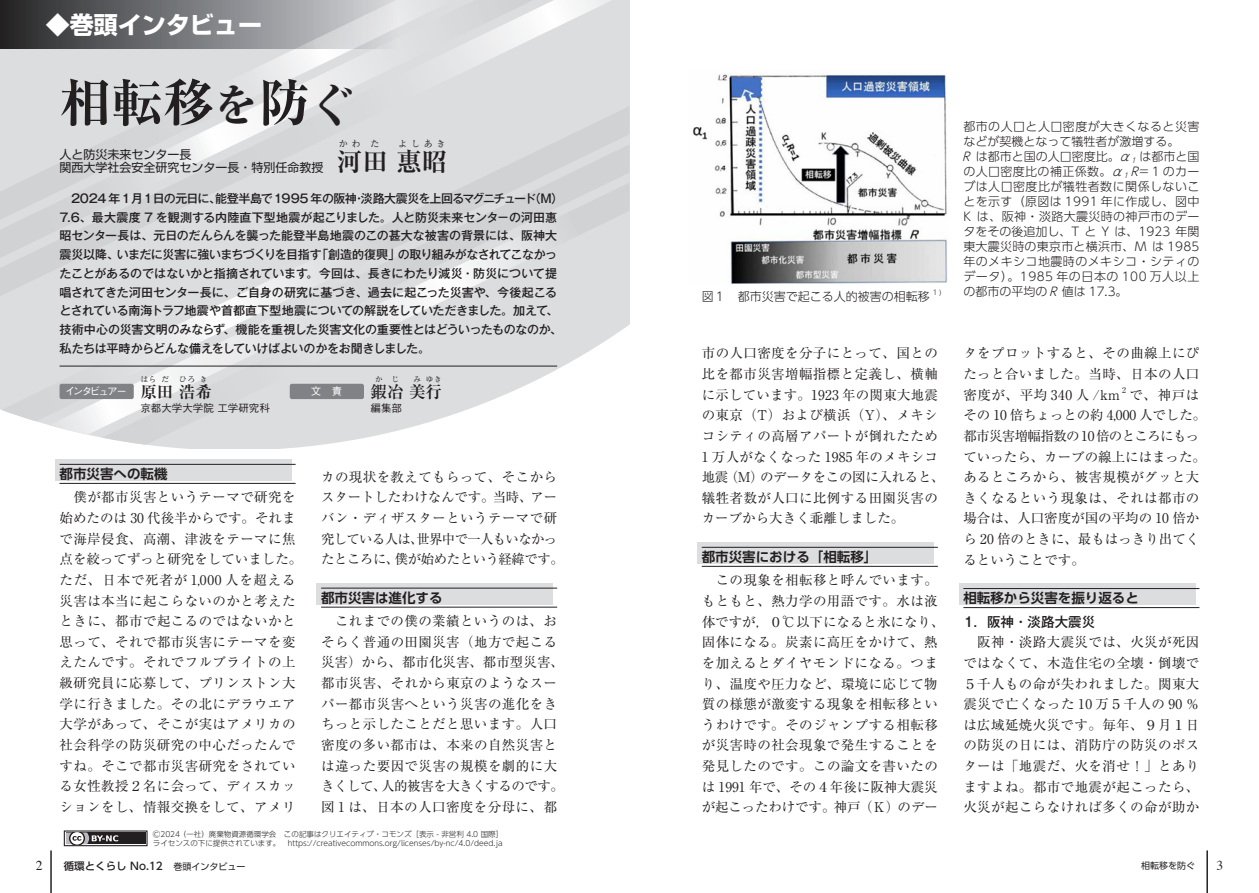
<style>
.page{position:relative;width:1259px;height:893px;background:#fff}
.page>*{position:absolute;margin:0;border:0;box-sizing:border-box;transform-origin:0 0}
.t1{font:700 expanded 51.6px "Ryumin Pr 6";color:#231f20}
.t2{font:700 25.5px "Ryumin Pr 6";color:#231f20}
.t3{font:700 24px "Shin Go Pro";color:#fff}
.t4{font:700 16.5px "Ryumin Pr 6";color:#231f20}
.t5{font:13.5px/20.7px "Ryumin Pr 6";letter-spacing:.03em;color:#231f20}
.t6{font:13.5px/20.7px "Ryumin Pr 6";color:#231f20}
.t7{font:13.5px/20.7px "Ryumin Pr 6";letter-spacing:-.015em;color:#231f20}
.t8{font:700 13.5px "UD Shin Go Pro De";color:#231f20}
.t9{font:500 13.5px "Gothic MB101 Pr 5";color:#231f20}
.t10{font:13.5px "Times";color:#231f20}
.t11{font:500 12px/18.8px "Gothic MB101 Pr 5";letter-spacing:-.02em;color:#231f20}
.t12{font:300 12px/15px "UD Shin Go Pro";letter-spacing:.03em;color:#231f20}
.t13{font:300 12px "UD Shin Go Pro";color:#231f20}
.t14{font:12px/12.8px "Shin Go Pro";color:#231f20}
.t15{font:500 10.5px "UD Shin Go Pro";color:#231f20}
.t16{font:500 10.5px "Gothic BBB Pro";color:#231f20}
.t17{font:500 10.5px "Gothic BBB Pro";letter-spacing:-.175em;color:#fff}
.t18{font:700 9px "Ryumin Pr 6";letter-spacing:.415em;color:#231f20}
.t19{font:9px "UD Shin Go Pro";color:#231f20}
.t20{font:7.8px "Ryumin Pr 6";color:#231f20}
.t21{font:300 7.5px/9px "UD Shin Go Pro";color:#231f20}
.t22{font:700 7.5px "Ryumin Pr 6";color:#231f20}
.s1{font-size:43.8px}
.s2{font-style:italic}
.s3{font-size:7.05px}
.s4{font-family:"Shin Go Pro";font-weight:400;font-size:9px}
</style>
<div class="page">
<hr style="left:50px;top:850px;width:2px;height:43px;background:#231f20">
<hr style="left:1206px;top:850px;width:2px;height:43px;background:#231f20">
<svg style="left:0;top:49px;width:612px;height:247px;background:#dedfe1"></svg>
<svg style="left:1px;top:106px;width:628px;height:315px;background:#dbdcde"></svg>
<svg style="left:49px;top:144px;width:580px;height:291px;background:#d9dadc"></svg>
<svg style="left:102px;top:183px;width:527px;height:262px"></svg>
<div style="left:697px;top:542px;width:236px;height:21px;background:#dcdddf"></div>
<hr style="left:702px;top:566px;width:236px;height:1px;background:#231f20">
<hr style="left:702px;top:547px;width:236px;height:1px;background:#231f20">
<div style="left:959px;top:583px;width:236px;height:22px;background:#dcdddf"></div>
<hr style="left:963px;top:607px;width:236px;height:1px;background:#231f20">
<hr style="left:963px;top:588px;width:236px;height:1px;background:#231f20">
<div style="left:55px;top:459px;width:236px;height:21px;background:#dcdddf"></div>
<hr style="left:60px;top:483px;width:236px;height:1px;background:#231f20">
<hr style="left:60px;top:464px;width:236px;height:1px;background:#231f20">
<div style="left:317px;top:583px;width:236px;height:21px;background:#dcdddf"></div>
<hr style="left:321px;top:607px;width:236px;height:1px;background:#231f20">
<hr style="left:321px;top:588px;width:236px;height:1px;background:#231f20">
<svg style="left:0;top:0;width:629px;height:49px;background:#a4a5a7"></svg>
<hr style="left:60px;top:366px;width:497px;height:1px;background:#231f20">
<img style="left:692px;top:73px;width:255px;height:211px">
<div style="left:60px;top:384px;width:74px;height:15px;background:#808285;border-radius:2px"></div>
<div style="left:290px;top:384px;width:74px;height:15px;background:#808285;border-radius:2px"></div>
<div style="left:64px;top:831px;width:83px;height:15px;background:#231f20"></div>
<div style="left:64px;top:830px;width:84px;height:16px;border:1px solid #231f20"></div>
<svg style="left:66px;top:832px;width:52px;height:12px"></svg>
<h3 class="t3" style="left:46px;top:6px;width:217px">◆巻頭インタビュー</h3>
<h1 class="t1" style="left:60px;top:62px;width:296px">相転移<span class="s1">を</span>防<span class="s1">ぐ</span></h1>
<p class="t14" style="left:60px;top:147px;width:265px">人と防災未来センター長<br>関西大学社会安全研究センター長・特別任命教授</p>
<p class="t18" style="left:339px;top:137px;width:23px">かわ</p>
<p class="t18" style="left:371px;top:137px;width:10px">た</p>
<p class="t18" style="left:398px;top:137px;width:49px">よしあき</p>
<h2 class="t2" style="left:337px;top:141px;width:112px">河田惠昭</h2>
<p class="t11" style="left:60px;top:188px;width:505px">　2024 年1月1日の元日に、能登半島で1995 年の阪神・淡路大震災を上回るマグニチュード（M）7.6、最大震度 7 を観測する内陸直下型地震が起こりました。人と防災未来センタ－の河田惠昭センター長は、元日のだんらんを襲った能登半島地震のこの甚大な被害の背景には、阪神大震災以降、いまだに災害に強いまちづくりを目指す「創造的復興」の取り組みがなされてこなかったことがあるのではないかと指摘されています。今回は、長きにわたり減災・防災について提唱されてきた河田センター長に、ご自身の研究に基づき、過去に起こった災害や、今後起こるとされている南海トラフ地震や首都直下型地震についての解説をしていただきました。加えて、技術中心の災害文明のみならず、機能を重視した災害文化の重要性とはどういったものなのか、私たちは平時からどんな備えをしていけばよいのかをお聞きしました。</p>
<p class="t22" style="left:141px;top:374px;width:17px">はら</p>
<p class="t22" style="left:161px;top:374px;width:9px">だ</p>
<p class="t22" style="left:179px;top:374px;width:17px">ひろ</p>
<p class="t22" style="left:200px;top:374px;width:9px">き</p>
<p class="t16" style="left:140px;top:400px;width:131px">京都大学大学院 工学研究科</p>
<p class="t22" style="left:375px;top:374px;width:9px">か</p>
<p class="t22" style="left:391px;top:374px;width:9px">じ</p>
<p class="t22" style="left:413px;top:374px;width:9px">み</p>
<p class="t22" style="left:426px;top:374px;width:17px">ゆき</p>
<p class="t16" style="left:370px;top:400px;width:33px">編集部</p>
<p class="t17" style="left:65px;top:383px;width:63px">インタビュアー</p>
<p class="t4" style="left:370px;top:378px;width:73px">鍜冶美行</p>
<p class="t4" style="left:140px;top:378px;width:73px">原田浩希</p>
<p class="t17" style="left:311px;top:383px;width:33px">文　責</p>
<p class="t8" style="left:60px;top:463px;width:109px">都市災害への転機</p>
<p class="t5" style="left:60px;top:486px;width:244px">　僕が都市災害というテーマで研究を始めたのは 30 代後半からです。それまで海岸侵食、高潮、津波をテーマに焦点を絞ってずっと研究をしていました。ただ、日本で死者が 1,000 人を超える災害は本当に起こらないのかと考えたときに、都市で起こるのではないかと思って、それで都市災害にテーマを変えたんです。それでフルブライトの上級研究員に応募して、プリンストン大学に行きました。その北にデラウエア大学があって、そこが実はアメリカの社会科学の防災研究の中心だったんですね。そこで都市災害研究をされている女性教授２名に会って、ディスカッションをし、情報交換をして、アメリ</p>
<p class="t7" style="left:321px;top:466px;width:244px">カの現状を教えてもらって、そこからスタートしたわけなんです。当時、アーバン・ディザスターというテーマで研究している人は、世界中で一人もいなかったところに、僕が始めたという経緯です。</p>
<p class="t8" style="left:321px;top:586px;width:123px">都市災害は進化する</p>
<p class="t5" style="left:321px;top:610px;width:244px">　これまでの僕の業績というのは、おそらく普通の田園災害（地方で起こる災害）から、都市化災害、都市型災害、都市災害、それから東京のようなスーパー都市災害へという災害の進化をきちっと示したことだと思います。人口密度の多い都市は、本来の自然災害とは違った要因で災害の規模を劇的に大きくして、人的被害を大きくするのです。図 1 は、日本の人口密度を分母に、都</p>
<p class="t21" style="left:153px;top:829px;width:352px">Ⓒ2024 （一社）廃棄物資源循環学会　この記事はクリエイティブ・コモンズ［表示 - 非営利 4.0 国際］ライセンスの下に提供されています。　https://creativecommons.org/licenses/by-nc/4.0/deed.ja</p>
<p class="t12" style="left:962px;top:119px;width:239px">都市の人口と人口密度が大きくなると災害などが契機となって犠牲者が激増する。<br><span class="s2">R</span> は都市と国の人口密度比。<span class="s2">α</span><sub>1</sub> は都市と国の人口密度比の補正係数。<span class="s2">α</span><sub>1</sub><span class="s2">R</span>= 1 のカーブは人口密度比が犠牲者数に関係しないことを示す（原図は 1991 年に作成し、図中<br>K は、阪神・淡路大震災時の神戸市のデータをその後追加し、T と Y は、1923 年関東大震災時の東京市と横浜市、M は 1985年のメキシコ地震時のメキシコ・シティのデータ）。1985 年の日本の 100 万人以上</p>
<p class="t13" style="left:702px;top:287px;width:229px">図１　都市災害で起こる人的被害の相転移</p>
<p class="t13" style="left:933px;top:282px;width:196px"><span class="s3">1 )</span> の都市の平均の<span class="s2">R</span> 値は 17.3。</p>
<p class="t5" style="left:702px;top:342px;width:244px">市の人口密度を分子にとって、国との比を都市災害増幅指標と定義し、横軸に示しています。1923 年の関東大地震の東京（T）および横浜（Y）、メキシコシティの高層アパートが倒れたため<br>1 万人がなくなった 1985 年のメキシコ地震（M）のデータをこの図に入れると、犠牲者数が人口に比例する田園災害のカーブから大きく乖離しました。</p>
<p class="t8" style="left:702px;top:546px;width:177px">都市災害における「相転移」</p>
<p class="t5" style="left:702px;top:569px;width:244px">　この現象を相転移と呼んでいます。もともと、熱力学の用語です。水は液体ですが，０℃以下になると氷になり、固体になる。炭素に高圧をかけて、熱を加えるとダイヤモンドになる。つまり、温度や圧力など、環境に応じて物質の様態が激変する現象を相転移というわけです。そのジャンプする相転移が災害時の社会現象で発生することを発見したのです。この論文を書いたのは 1991 年で、その４年後に阪神大震災が起こったわけです。神戸（Ｋ）のデー</p>
<p class="t5" style="left:963px;top:342px;width:237px;text-align:justify">タをプロットすると、その曲線上にぴたっと合いました。当時、日本の人口密度が、平均 340 人 /km</p>
<p class="t20" style="left:1122px;top:384px;width:5px">2</p>
<p class="t6" style="left:963px;top:384px;width:244px;text-indent:166px">で、神戸はその 10 倍ちょっとの約 4,000 人でした。都市災害増幅指数の 10 倍のところにもっていったら、カーブの線上にはまった。あるところから、被害規模がグッと大きくなるという現象は、それは都市の場合は、人口密度が国の平均の 10 倍から 20 倍のときに、最もはっきり出てくるということです。</p>
<p class="t8" style="left:963px;top:587px;width:177px">相転移から災害を振り返ると</p>
<p class="t9" style="left:963px;top:610px;width:133px">1．阪神・淡路大震災</p>
<p class="t5" style="left:963px;top:631px;width:237px;text-align:justify">　阪神・淡路大震災では、火災が死因ではなくて、木造住宅の全壊・倒壊で５千人もの命が失われました。関東大震災で亡くなった 10 万５千人の 90 ％は広域延焼火災です。毎年、９月１日の防災の日には、消防庁の防災のポスターは「地震だ、火を消せ！」とありますよね。都市で地震が起こったら、火災が起こらなければ多くの命が助か</p>
<p class="t10" style="left:36px;top:853px;width:8px">2</p>
<p class="t15" style="left:64px;top:858px;width:183px">循環とくらし No.12 <span class="s4">巻頭インタビュー</span></p>
<p class="t19" style="left:1141px;top:858px;width:55px">相転移を防ぐ</p>
<p class="t10" style="left:1216px;top:853px;width:8px">3</p>
</div>
